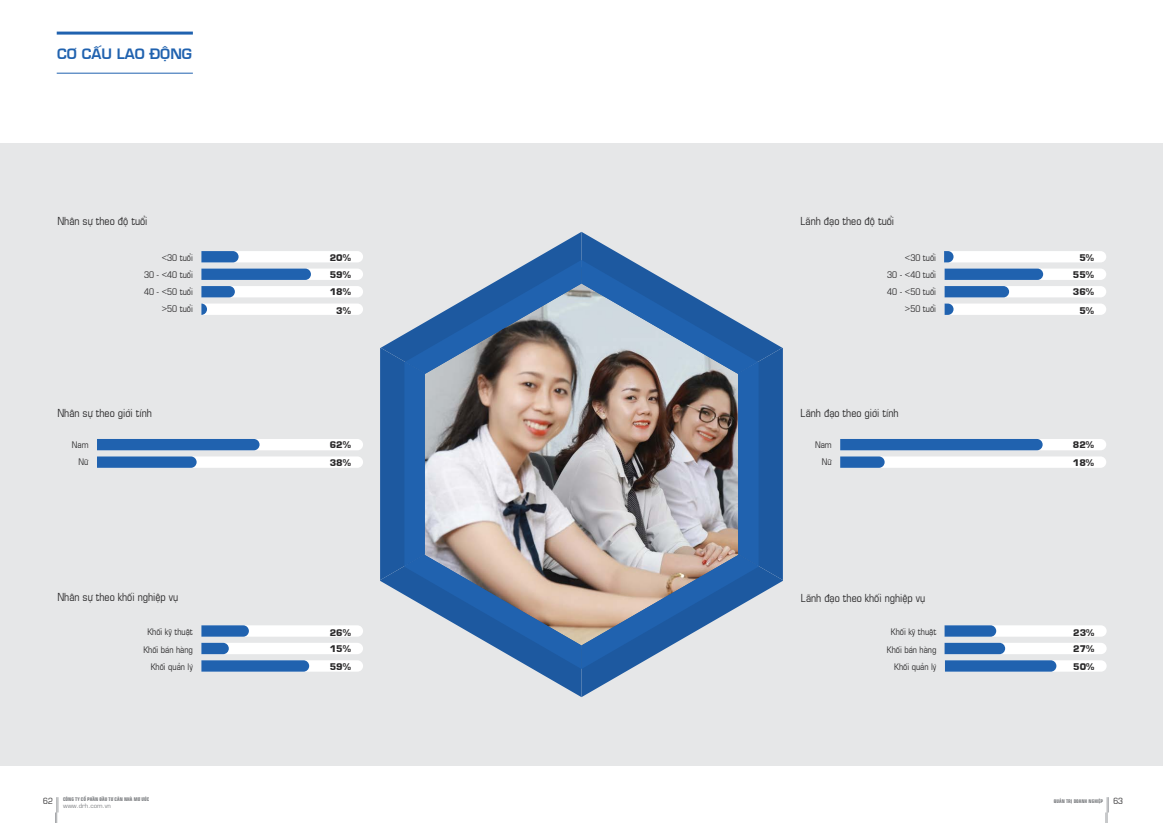
<style>
.page{position:relative;width:1163px;height:823px;background:#fff}
.page>*{position:absolute;margin:0;border:0;box-sizing:border-box;transform-origin:0 0}
.t1{font:14px "SFU Eurostile Demi";color:#2062af}
.t2{font:11px "SFU Eurostile Condensed";color:#292829}
.t3{font:9px/17px "SFU Eurostile Condensed";color:#292829;text-align:right}
.t4{font:700 9px "SFU Eurostile";color:#292829}
.t5{font:8.5px "SFU Eurostile Condensed";color:#292829}
.t6{font:6px "SFU Eurostile";color:#808285}
.t7{font:700 condensed 5px "SFU Eurostile";color:#808285}
</style>
<div class="page">
<div style="left:0;top:143px;width:1162px;height:622px;background:#e6e7e8"></div>
<svg style="left:380px;top:232px;width:402px;height:464px"></svg>
<svg style="left:201px;top:251px;width:162px;height:11px"></svg>
<div style="left:944px;top:251px;width:162px;height:11px;background:#fff"></div>
<svg style="left:201px;top:625px;width:162px;height:11px"></svg>
<svg style="left:944px;top:625px;width:162px;height:11px"></svg>
<svg style="left:201px;top:286px;width:162px;height:11px"></svg>
<svg style="left:944px;top:286px;width:162px;height:11px"></svg>
<svg style="left:201px;top:660px;width:162px;height:11px"></svg>
<svg style="left:945px;top:660px;width:161px;height:11px"></svg>
<svg style="left:97px;top:456px;width:266px;height:11px"></svg>
<svg style="left:840px;top:456px;width:266px;height:11px"></svg>
<svg style="left:201px;top:303px;width:162px;height:12px"></svg>
<svg style="left:944px;top:303px;width:162px;height:12px"></svg>
<svg style="left:201px;top:268px;width:162px;height:12px"></svg>
<svg style="left:944px;top:268px;width:162px;height:12px"></svg>
<svg style="left:201px;top:642px;width:162px;height:11px"></svg>
<svg style="left:944px;top:642px;width:162px;height:11px"></svg>
<svg style="left:97px;top:439px;width:266px;height:11px"></svg>
<svg style="left:840px;top:439px;width:266px;height:11px"></svg>
<hr style="left:57px;top:32px;width:136px;height:3px;background:#2062af">
<hr style="left:57px;top:73px;width:136px;height:1px;background:#2062af">
<svg style="left:55px;top:797px;width:4px;height:25px"></svg>
<svg style="left:1105px;top:797px;width:3px;height:25px"></svg>
<h1 class="t1" style="left:57px;top:43px;width:136px">CƠ CẤU LAO ĐỘNG</h1>
<p class="t2" style="left:57px;top:212px;width:92px">Nhân sự theo độ tuổi</p>
<p class="t2" style="left:800px;top:212px;width:95px">Lãnh đạo theo độ tuổi</p>
<p class="t3" style="left:144px;top:248px;width:50px">&lt;30 tuổi<br>30 - &lt;40 tuổi<br>40 - &lt;50 tuổi &gt;50 tuổi</p>
<p class="t3" style="left:887px;top:248px;width:50px">&lt;30 tuổi<br>30 - &lt;40 tuổi<br>40 - &lt;50 tuổi &gt;50 tuổi</p>
<p class="t4" style="left:330px;top:251px;width:23px">20%</p>
<p class="t4" style="left:1079px;top:251px;width:16px">5%</p>
<p class="t4" style="left:330px;top:267px;width:23px">59%</p>
<p class="t4" style="left:1072px;top:267px;width:23px">55%</p>
<p class="t4" style="left:330px;top:285px;width:23px">18%</p>
<p class="t4" style="left:1072px;top:285px;width:23px">36%</p>
<p class="t4" style="left:336px;top:303px;width:16px">3%</p>
<p class="t4" style="left:1079px;top:303px;width:16px">5%</p>
<p class="t2" style="left:57px;top:404px;width:96px">Nhân sự theo giới tính</p>
<p class="t2" style="left:800px;top:404px;width:100px">Lãnh đạo theo giới tính</p>
<p class="t3" style="left:72px;top:435px;width:18px">Nam<br>Nữ</p>
<p class="t3" style="left:814px;top:435px;width:18px">Nam<br>Nữ</p>
<p class="t4" style="left:330px;top:437px;width:23px">62%</p>
<p class="t4" style="left:1072px;top:437px;width:23px">82%</p>
<p class="t4" style="left:330px;top:455px;width:23px">38%</p>
<p class="t4" style="left:1072px;top:455px;width:23px">18%</p>
<p class="t2" style="left:57px;top:587px;width:122px">Nhân sự theo khối nghiệp vụ</p>
<p class="t2" style="left:800px;top:589px;width:126px">Lãnh đạo theo khối nghiệp vụ</p>
<p class="t3" style="left:143px;top:621px;width:51px;line-height:18px;text-align:center">Khối kỹ thuật<br>Khối bán hàng</p>
<p class="t3" style="left:151px;top:656px;width:44px">Khối quản lý</p>
<p class="t3" style="left:886px;top:621px;width:51px;line-height:18px;text-align:center">Khối kỹ thuật<br>Khối bán hàng</p>
<p class="t3" style="left:894px;top:656px;width:44px">Khối quản lý</p>
<p class="t4" style="left:330px;top:625px;width:23px">26%</p>
<p class="t4" style="left:1073px;top:625px;width:23px">23%</p>
<p class="t4" style="left:330px;top:641px;width:23px">15%</p>
<p class="t4" style="left:1073px;top:641px;width:23px">27%</p>
<p class="t4" style="left:330px;top:659px;width:23px">59%</p>
<p class="t4" style="left:1073px;top:659px;width:23px">50%</p>
<p class="t7" style="left:63px;top:794px;width:88px">CÔNG TY CỔ PHẦN ĐẦU TƯ CĂN NHÀ MƠ ƯỚC</p>
<p class="t6" style="left:63px;top:800px;width:49px">www.drh.com.vn</p>
<p class="t7" style="left:1053px;top:796px;width:51px">QUẢN TRỊ DOANH NGHIỆP</p>
<p class="t5" style="left:43px;top:794px;width:11px">62</p>
<p class="t5" style="left:1113px;top:794px;width:11px">63</p>
</div>
